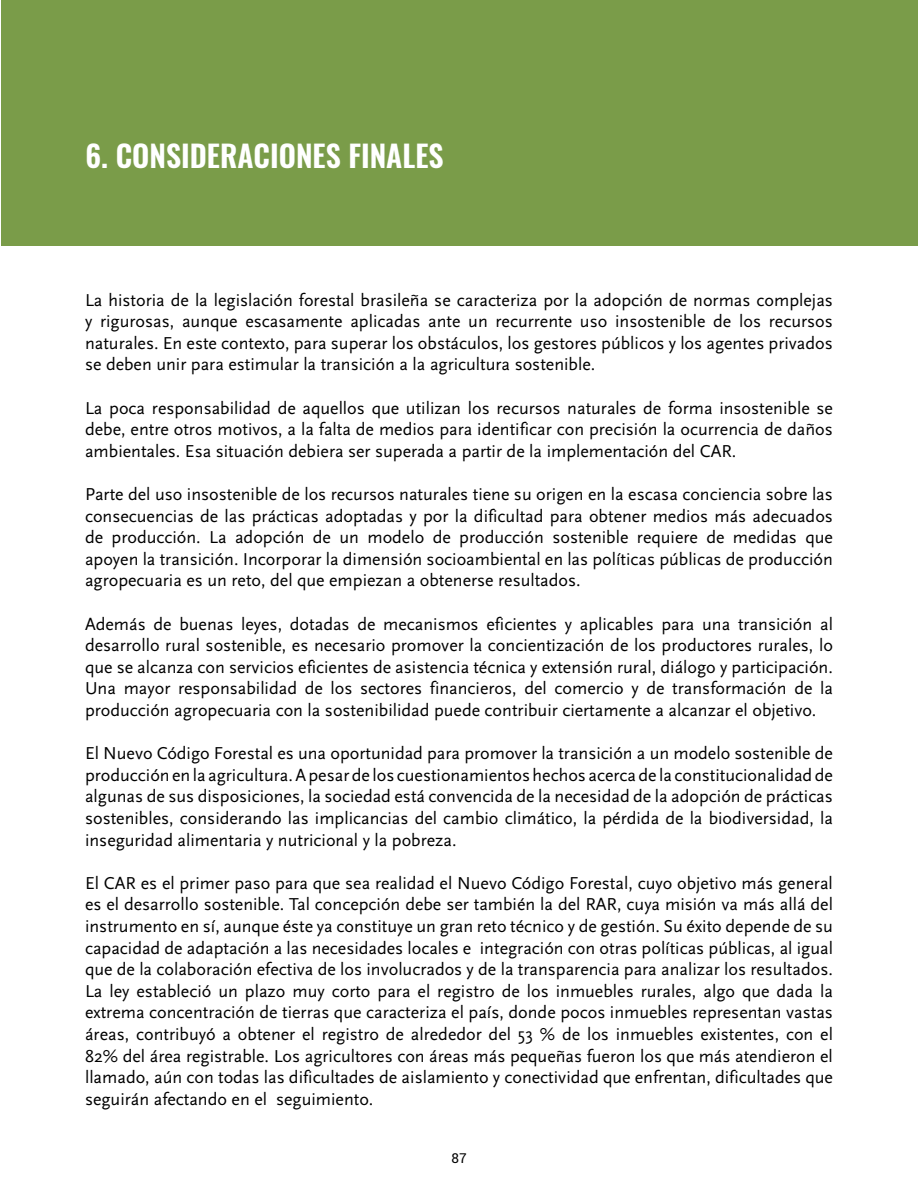
<style>
.page{position:relative;width:918px;height:1188px;background:#fff}
.page>*{position:absolute;margin:0;border:0;box-sizing:border-box;transform-origin:0 0}
.t1{font:600 30px "Oswald";color:#fff}
.t2{font:18px/21.6px "Scala Sans";color:#000;text-align:justify}
.t3{font:13.5px "Roboto";color:#000}
</style>
<div class="page">
<div style="left:2px;top:0;width:916px;height:245px;background:#7a9c49"></div>
<h1 class="t1" style="left:86px;top:135px;width:359px">6. CONSIDERACIONES FINALES</h1>
<p class="t2" style="left:85px;top:289px;width:749px">La historia de la legislación forestal brasileña se caracteriza por la adopción de normas complejas y rigurosas, aunque escasamente aplicadas ante un recurrente uso insostenible de los recursos naturales. En este contexto, para superar los obstáculos, los gestores públicos y los agentes privados se deben unir para estimular la transición a la agricultura sostenible.</p>
<p class="t2" style="left:85px;top:397px;width:749px">La poca responsabilidad de aquellos que utilizan los recursos naturales de forma insostenible se debe, entre otros motivos, a la falta de medios para identificar con precisión la ocurrencia de daños ambientales. Esa situación debiera ser superada a partir de la implementación del CAR.</p>
<p class="t2" style="left:85px;top:484px;width:749px">Parte del uso insostenible de los recursos naturales tiene su origen en la escasa conciencia sobre las consecuencias de las prácticas adoptadas y por la dificultad para obtener medios más adecuados de producción. La adopción de un modelo de producción sostenible requiere de medidas que apoyen la transición. Incorporar la dimensión socioambiental en las políticas públicas de producción agropecuaria es un reto, del que empiezan a obtenerse resultados.</p>
<p class="t2" style="left:85px;top:613px;width:750px">Además de buenas leyes, dotadas de mecanismos eficientes y aplicables para una transición al desarrollo rural sostenible, es necesario promover la concientización de los productores rurales, lo que se alcanza con servicios eficientes de asistencia técnica y extensión rural, diálogo y participación.<br>Una mayor responsabilidad de los sectores financieros, del comercio y de transformación de la producción agropecuaria con la sostenibilidad puede contribuir ciertamente a alcanzar el objetivo.</p>
<p class="t2" style="left:85px;top:743px;width:749px">El Nuevo Código Forestal es una oportunidad para promover la transición a un modelo sostenible de producción en la agricultura. A pesar de los cuestionamientos hechos acerca de la constitucionalidad de algunas de sus disposiciones, la sociedad está convencida de la necesidad de la adopción de prácticas sostenibles, considerando las implicancias del cambio climático, la pérdida de la biodiversidad, la inseguridad alimentaria y nutricional y la pobreza.</p>
<p class="t2" style="left:85px;top:873px;width:750px">El CAR es el primer paso para que sea realidad el Nuevo Código Forestal, cuyo objetivo más general es el desarrollo sostenible. Tal concepción debe ser también la del RAR, cuya misión va más allá del instrumento en sí, aunque éste ya constituye un gran reto técnico y de gestión. Su éxito depende de su capacidad de adaptación a las necesidades locales e integración con otras políticas públicas, al igual que de la colaboración efectiva de los involucrados y de la transparencia para analizar los resultados.<br>La ley estableció un plazo muy corto para el registro de los inmuebles rurales, algo que dada la extrema concentración de tierras que caracteriza el país, donde pocos inmuebles representan vastas áreas, contribuyó a obtener el registro de alrededor del 53 % de los inmuebles existentes, con el 82% del área registrable. Los agricultores con áreas más pequeñas fueron los que más atendieron el llamado, aún con todas las dificultades de aislamiento y conectividad que enfrentan, dificultades que seguirán afectando en el seguimiento.</p>
<p class="t3" style="left:451px;top:1149px;width:17px">87</p>
</div>
